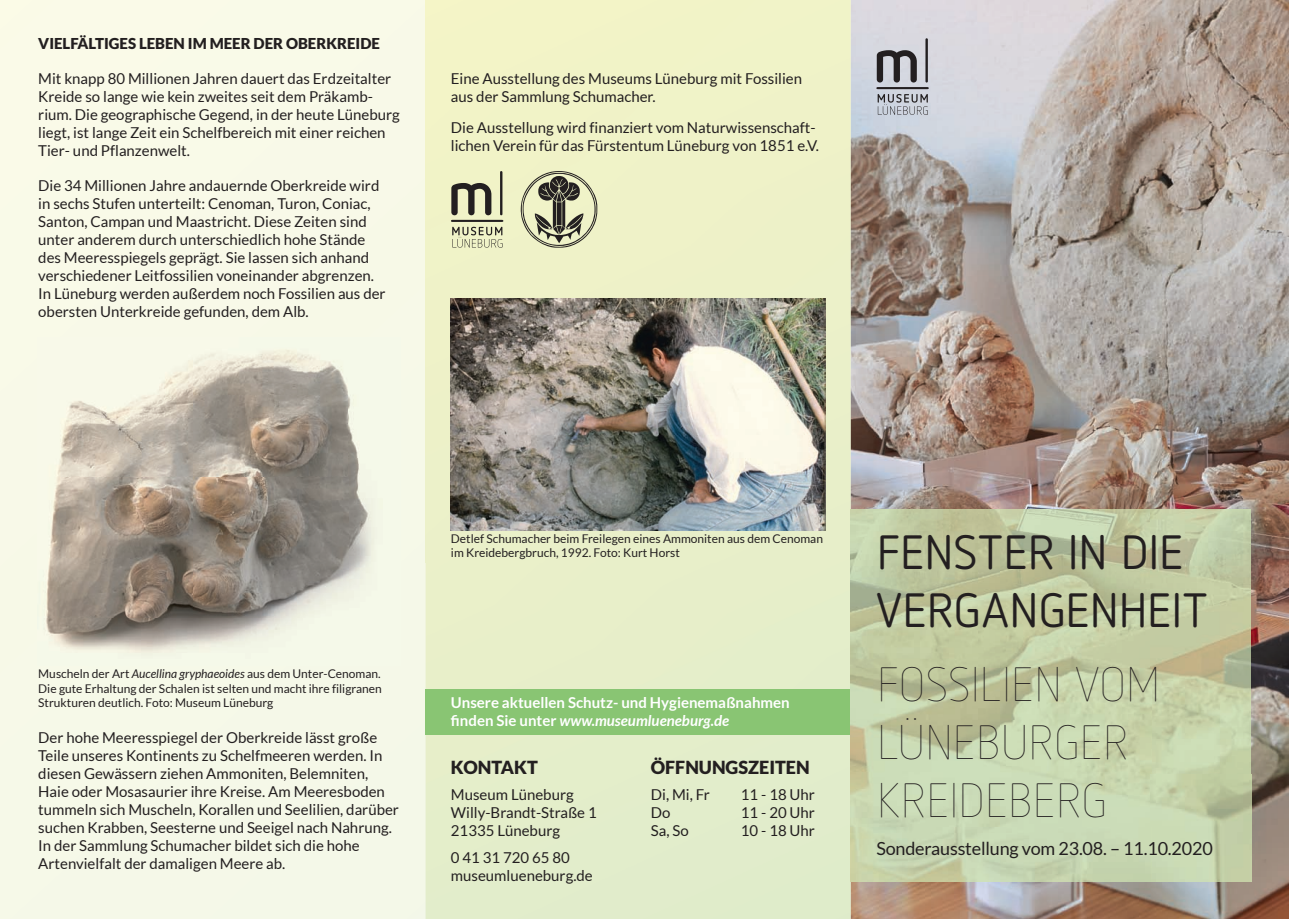
<style>
.page{position:relative;width:1289px;height:919px;background:#fff}
.page>*{position:absolute;margin:0;border:0;box-sizing:border-box;transform-origin:0 0}
.t1{font:100 48px/57.6px "Netto Offc W01";letter-spacing:-.01em;color:#231f20}
.t2{font:48px/57.6px "Netto Offc W01";letter-spacing:-.01em;color:#231f20}
.t3{font:18px "Lato";letter-spacing:-.01em;color:#231f20}
.t4{font:900 18px "Lato";color:#231f20}
.t5{font:15px/18px "Lato";color:#231f20}
.t6{font:700 15px/18px "Lato";color:#fff}
.t7{font:900 15px "Lato";color:#231f20}
.t8{font:12px/14.4px "Lato";color:#231f20;text-align:justify}
.s1{font-style:italic}
</style>
<div class="page">
<div style="left:0;top:0;width:425px;height:918px;background:#f8f9e8"></div>
<div style="left:425px;top:205px;width:372px;height:713px;background:#e7eec9"></div>
<img style="left:797px;top:0;width:491px;height:918px">
<div style="left:425px;top:689px;width:425px;height:46px;background:#89c573"></div>
<img style="left:38px;top:337px;width:362px;height:328px">
<svg style="left:451px;top:171px;width:52px;height:77px;background:#b6b697"></svg>
<svg style="left:520px;top:171px;width:77px;height:77px;background:#aeaf92"></svg>
<img style="left:451px;top:298px;width:374px;height:232px">
<img style="left:850px;top:509px;width:400px;height:371px">
<svg style="left:876px;top:38px;width:52px;height:77px;background:#a0a2a9"></svg>
<p class="t7" style="left:38px;top:35px;width:343px">VIELFÄLTIGES LEBEN IM MEER DER OBERKREIDE</p>
<p class="t5" style="left:38px;top:70px;width:363px">Mit knapp 80 Millionen Jahren dauert das Erdzeitalter Kreide so lange wie kein zweites seit dem Präkamb&shy;rium. Die geographische Gegend, in der heute Lüneburg liegt, ist lange Zeit ein Schelfbereich mit einer reichen Tier- und Pflanzenwelt.</p>
<p class="t5" style="left:38px;top:177px;width:349px">Die 34 Millionen Jahre andauernde Oberkreide wird in sechs Stufen unterteilt: Cenoman, Turon, Coniac, Santon, Campan und Maastricht. Diese Zeiten sind unter anderem durch unterschiedlich hohe Stände des Meeresspiegels geprägt. Sie lassen sich anhand verschiedener Leitfossilien voneinander abgrenzen.<br>In Lüneburg werden außerdem noch Fossilien aus der obersten Unterkreide gefunden, dem Alb.</p>
<p class="t5" style="left:451px;top:70px;width:353px">Eine Ausstellung des Museums Lüneburg mit Fossilien aus der Sammlung Schumacher.</p>
<p class="t5" style="left:451px;top:118px;width:369px">Die Ausstellung wird finanziert vom Naturwissenschaft&shy;lichen Verein für das Fürstentum Lüneburg von 1851 e.V.</p>
<p class="t8" style="left:38px;top:666px;width:345px">Muscheln der Art <span class="s1">Aucellina gryphaeoides</span> aus dem Unter-Cenoman.<br>Die gute Erhaltung der Schalen ist selten und macht ihre filigranen Strukturen deutlich. Foto: Museum Lüneburg</p>
<p class="t5" style="left:38px;top:728px;width:362px">Der hohe Meeresspiegel der Oberkreide lässt große Teile unseres Kontinents zu Schelfmeeren werden. In diesen Gewässern ziehen Ammoniten, Belemniten, Haie oder Mosasaurier ihre Kreise. Am Meeresboden tummeln sich Muscheln, Korallen und Seelilien, darüber suchen Krabben, Seesterne und Seeigel nach Nahrung.<br>In der Sammlung Schumacher bildet sich die hohe Artenvielfalt der damaligen Meere ab.</p>
<p class="t8" style="left:451px;top:531px;width:373px">Detlef Schumacher beim Freilegen eines Ammoniten aus dem Cenoman im Kreidebergbruch, 1992. Foto: Kurt Horst</p>
<h1 class="t2" style="left:876px;top:522px;width:332px">FENSTER IN DIE<br>VERGANGENHEIT</h1>
<p class="t6" style="left:451px;top:693px;width:340px">Unsere aktuellen Schutz- und Hygienemaßnahmen finden Sie unter <span class="s1">www.museumlueneburg.de</span></p>
<p class="t4" style="left:451px;top:756px;width:88px">KONTAKT</p>
<p class="t5" style="left:451px;top:785px;width:147px">Museum Lüneburg<br>Willy-Brandt-Straße 1<br>21335 Lüneburg</p>
<p class="t5" style="left:451px;top:848px;width:143px">0 41 31 720 65 80 museumlueneburg.de</p>
<p class="t4" style="left:651px;top:756px;width:160px">ÖFFNUNGSZEITEN</p>
<p class="t5" style="left:651px;top:785px;width:61px">Di, Mi, Fr</p>
<p class="t5" style="left:741px;top:785px;width:76px">11 - 18 Uhr</p>
<p class="t5" style="left:651px;top:803px;width:21px">Do</p>
<p class="t5" style="left:741px;top:803px;width:76px">11 - 20 Uhr</p>
<p class="t5" style="left:651px;top:821px;width:39px">Sa, So</p>
<p class="t5" style="left:741px;top:821px;width:76px">10 - 18 Uhr</p>
<h1 class="t1" style="left:876px;top:655px;width:286px">FOSSILIEN VOM<br>LÜNEBURGER<br>KREIDEBERG</h1>
<p class="t3" style="left:876px;top:838px;width:338px">Sonderausstellung vom 23.08. – 11.10.2020</p>
</div>
